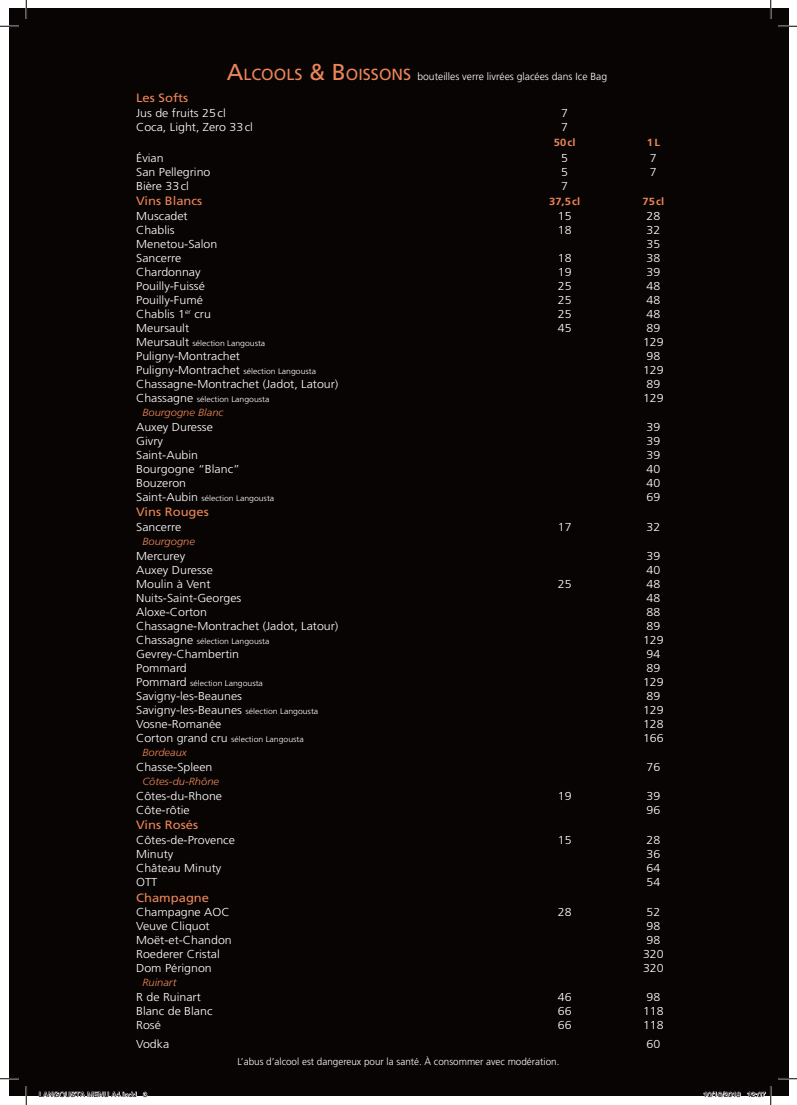
<style>
.page{position:relative;width:797px;height:1105px;background:#fff}
.page>*{position:absolute;margin:0;border:0;box-sizing:border-box;transform-origin:0 0}
.t1{font:12.12px "Frutiger";color:#ed8558;scale:1.08 1}
.t2{font:300 11.5px "Frutiger";color:#fff;scale:1.08 1}
.t3{font:300 11.5px "Frutiger";color:#fff;scale:1.08 1}
.t4{font:300 10.38px "Frutiger";color:#fff}
.t5{font:italic 300 10.38px "Frutiger";color:#ed8558;scale:1.08 1}
.t6{font:700 10.38px "Frutiger";color:#ed8558;scale:1.08 1}
.t7{font:300 10px "Frutiger";color:#fff}
.t8{font:300 8px "Frutiger";color:#fff;scale:1.08 1}
.t9{font:7.5px "Helvetica";color:#000}
.s1{font-weight:400;font-size:23px;color:#ed8558}
.s2{font-weight:400;font-size:16.12px;color:#ed8558}
.s3{font-size:11.5px}
.s4{font-size:8px}
</style>
<div class="page">
<div style="left:9px;top:9px;width:779px;height:1087px;background:#070403"></div>
<svg style="left:0;top:25px;width:19px;height:2px"></svg>
<svg style="left:778px;top:25px;width:19px;height:2px"></svg>
<svg style="left:0;top:1078px;width:19px;height:1px"></svg>
<svg style="left:778px;top:1078px;width:19px;height:1px"></svg>
<svg style="left:25px;top:0;width:2px;height:19px"></svg>
<svg style="left:25px;top:1086px;width:2px;height:19px"></svg>
<svg style="left:770px;top:0;width:1px;height:19px"></svg>
<svg style="left:39px;top:1091px;width:98px;height:5px"></svg>
<svg style="left:143px;top:1092px;width:4px;height:4px"></svg>
<svg style="left:703px;top:1091px;width:38px;height:5px"></svg>
<svg style="left:747px;top:1086px;width:24px;height:19px"></svg>
<p class="t4" style="left:227px;top:70px;width:382px"><span class="s1">A</span><span class="s2">LCOOLS</span> <span class="s1">&amp; B</span><span class="s2">OISSONS</span> bouteilles verre livrées glacées dans Ice Bag</p>
<p class="t1" style="left:136px;top:91px;width:50px">Les Softs</p>
<p class="t2" style="left:136px;top:107px;width:84px">Jus de fruits 25cl</p>
<p class="t3" style="left:561px;top:107px;width:8px">7</p>
<p class="t2" style="left:136px;top:121px;width:110px">Coca, Light, Zero 33cl</p>
<p class="t3" style="left:561px;top:121px;width:8px">7</p>
<p class="t6" style="left:554px;top:136px;width:22px">50cl</p>
<p class="t6" style="left:646px;top:136px;width:14px">1L</p>
<p class="t2" style="left:136px;top:151px;width:27px">Évian</p>
<p class="t3" style="left:561px;top:151px;width:8px">5</p>
<p class="t3" style="left:650px;top:151px;width:8px">7</p>
<p class="t2" style="left:136px;top:165px;width:70px">San Pellegrino</p>
<p class="t3" style="left:561px;top:165px;width:8px">5</p>
<p class="t3" style="left:650px;top:165px;width:8px">7</p>
<p class="t2" style="left:136px;top:179px;width:50px">Bière 33cl</p>
<p class="t3" style="left:561px;top:179px;width:8px">7</p>
<p class="t1" style="left:136px;top:194px;width:63px">Vins Blancs</p>
<p class="t6" style="left:549px;top:195px;width:30px">37,5cl</p>
<p class="t6" style="left:642px;top:195px;width:22px">75cl</p>
<p class="t2" style="left:136px;top:209px;width:49px">Muscadet</p>
<p class="t2" style="left:558px;top:209px;width:14px">15</p>
<p class="t2" style="left:646px;top:209px;width:14px">28</p>
<p class="t2" style="left:136px;top:223px;width:37px">Chablis</p>
<p class="t3" style="left:558px;top:223px;width:14px">18</p>
<p class="t3" style="left:646px;top:223px;width:14px">32</p>
<p class="t2" style="left:136px;top:237px;width:77px">Menetou-Salon</p>
<p class="t3" style="left:646px;top:237px;width:14px">35</p>
<p class="t2" style="left:136px;top:251px;width:43px">Sancerre</p>
<p class="t3" style="left:558px;top:251px;width:14px">18</p>
<p class="t3" style="left:646px;top:251px;width:14px">38</p>
<p class="t2" style="left:136px;top:265px;width:61px">Chardonnay</p>
<p class="t3" style="left:558px;top:265px;width:14px">19</p>
<p class="t3" style="left:646px;top:265px;width:14px">39</p>
<p class="t2" style="left:136px;top:280px;width:65px">Pouilly-Fuissé</p>
<p class="t3" style="left:558px;top:280px;width:14px">25</p>
<p class="t3" style="left:646px;top:280px;width:14px">48</p>
<p class="t2" style="left:136px;top:294px;width:63px">Pouilly-Fumé</p>
<p class="t3" style="left:558px;top:294px;width:14px">25</p>
<p class="t3" style="left:646px;top:294px;width:14px">48</p>
<p class="t2" style="left:136px;top:308px;width:71px">Chablis 1<sup>er</sup> cru</p>
<p class="t3" style="left:558px;top:308px;width:14px">25</p>
<p class="t3" style="left:646px;top:308px;width:14px">48</p>
<p class="t2" style="left:136px;top:322px;width:51px">Meursault</p>
<p class="t2" style="left:558px;top:322px;width:14px">45</p>
<p class="t2" style="left:646px;top:322px;width:14px">89</p>
<p class="t8" style="left:136px;top:339px;width:121px"><span class="s3">Meursault</span> sélection Langousta</p>
<p class="t3" style="left:643px;top:336px;width:21px">129</p>
<p class="t2" style="left:136px;top:350px;width:98px">Puligny-Montrachet</p>
<p class="t3" style="left:646px;top:350px;width:14px">98</p>
<p class="t2" style="left:136px;top:364px;width:168px">Puligny-Montrachet <span class="s4">sélection Langousta</span></p>
<p class="t3" style="left:643px;top:364px;width:21px">129</p>
<p class="t2" style="left:136px;top:378px;width:189px">Chassagne-Montrachet (Jadot, Latour)</p>
<p class="t3" style="left:646px;top:378px;width:14px">89</p>
<p class="t8" style="left:136px;top:395px;width:125px"><span class="s3">Chassagne</span> sélection Langousta</p>
<p class="t3" style="left:643px;top:392px;width:21px">129</p>
<p class="t5" style="left:142px;top:407px;width:77px">Bourgogne Blanc</p>
<p class="t2" style="left:136px;top:420px;width:73px">Auxey Duresse</p>
<p class="t3" style="left:646px;top:420px;width:14px">39</p>
<p class="t2" style="left:136px;top:434px;width:26px">Givry</p>
<p class="t3" style="left:646px;top:434px;width:14px">39</p>
<p class="t2" style="left:136px;top:448px;width:59px">Saint-Aubin</p>
<p class="t3" style="left:646px;top:448px;width:14px">39</p>
<p class="t2" style="left:136px;top:462px;width:98px">Bourgogne “Blanc”</p>
<p class="t3" style="left:646px;top:462px;width:14px">40</p>
<p class="t2" style="left:136px;top:476px;width:48px">Bouzeron</p>
<p class="t3" style="left:646px;top:476px;width:14px">40</p>
<p class="t8" style="left:136px;top:494px;width:129px"><span class="s3">Saint-Aubin</span> sélection Langousta</p>
<p class="t3" style="left:646px;top:490px;width:14px">69</p>
<p class="t1" style="left:136px;top:505px;width:69px">Vins Rouges</p>
<p class="t2" style="left:136px;top:521px;width:43px">Sancerre</p>
<p class="t3" style="left:558px;top:521px;width:14px">17</p>
<p class="t3" style="left:646px;top:521px;width:14px">32</p>
<p class="t5" style="left:142px;top:536px;width:50px">Bourgogne</p>
<p class="t2" style="left:136px;top:549px;width:47px">Mercurey</p>
<p class="t3" style="left:646px;top:549px;width:14px">39</p>
<p class="t2" style="left:136px;top:563px;width:73px">Auxey Duresse</p>
<p class="t3" style="left:646px;top:563px;width:14px">40</p>
<p class="t2" style="left:136px;top:577px;width:70px">Moulin à Vent</p>
<p class="t3" style="left:558px;top:577px;width:14px">25</p>
<p class="t3" style="left:646px;top:577px;width:14px">48</p>
<p class="t2" style="left:136px;top:591px;width:99px">Nuits-Saint-Georges</p>
<p class="t3" style="left:646px;top:591px;width:14px">48</p>
<p class="t2" style="left:136px;top:605px;width:67px">Aloxe-Corton</p>
<p class="t3" style="left:646px;top:605px;width:14px">88</p>
<p class="t2" style="left:136px;top:620px;width:189px">Chassagne-Montrachet (Jadot, Latour)</p>
<p class="t3" style="left:646px;top:620px;width:14px">89</p>
<p class="t8" style="left:136px;top:637px;width:125px"><span class="s3">Chassagne</span> sélection Langousta</p>
<p class="t2" style="left:643px;top:634px;width:21px">129</p>
<p class="t2" style="left:136px;top:648px;width:97px">Gevrey-Chambertin</p>
<p class="t3" style="left:646px;top:648px;width:14px">94</p>
<p class="t2" style="left:136px;top:662px;width:48px">Pommard</p>
<p class="t3" style="left:646px;top:662px;width:14px">89</p>
<p class="t8" style="left:136px;top:679px;width:119px"><span class="s3">Pommard</span> sélection Langousta</p>
<p class="t3" style="left:643px;top:676px;width:21px">129</p>
<p class="t2" style="left:136px;top:690px;width:100px">Savigny-les-Beaunes</p>
<p class="t3" style="left:646px;top:690px;width:14px">89</p>
<p class="t2" style="left:136px;top:704px;width:170px">Savigny-les-Beaunes <span class="s4">sélection Langousta</span></p>
<p class="t3" style="left:643px;top:704px;width:21px">129</p>
<p class="t2" style="left:136px;top:718px;width:80px">Vosne-Romanée</p>
<p class="t3" style="left:643px;top:718px;width:21px">128</p>
<p class="t8" style="left:136px;top:735px;width:157px"><span class="s3">Corton grand cru</span> sélection Langousta</p>
<p class="t3" style="left:643px;top:732px;width:21px">166</p>
<p class="t5" style="left:142px;top:747px;width:43px">Bordeaux</p>
<p class="t2" style="left:136px;top:760px;width:72px">Chasse-Spleen</p>
<p class="t3" style="left:646px;top:760px;width:14px">76</p>
<p class="t5" style="left:142px;top:775px;width:73px">Côtes-du-Rhône</p>
<p class="t2" style="left:136px;top:789px;width:81px">Côtes-du-Rhone</p>
<p class="t3" style="left:558px;top:789px;width:14px">19</p>
<p class="t3" style="left:646px;top:789px;width:14px">39</p>
<p class="t2" style="left:136px;top:803px;width:51px">Côte-rôtie</p>
<p class="t3" style="left:646px;top:803px;width:14px">96</p>
<p class="t1" style="left:136px;top:818px;width:59px">Vins Rosés</p>
<p class="t2" style="left:136px;top:833px;width:93px">Côtes-de-Provence</p>
<p class="t3" style="left:558px;top:833px;width:14px">15</p>
<p class="t3" style="left:646px;top:833px;width:14px">28</p>
<p class="t2" style="left:136px;top:847px;width:36px">Minuty</p>
<p class="t3" style="left:646px;top:847px;width:14px">36</p>
<p class="t2" style="left:136px;top:861px;width:80px">Château Minuty</p>
<p class="t3" style="left:646px;top:861px;width:14px">64</p>
<p class="t2" style="left:136px;top:875px;width:21px">OTT</p>
<p class="t3" style="left:646px;top:875px;width:14px">54</p>
<p class="t1" style="left:136px;top:890px;width:69px">Champagne</p>
<p class="t2" style="left:136px;top:906px;width:88px">Champagne AOC</p>
<p class="t3" style="left:558px;top:906px;width:14px">28</p>
<p class="t3" style="left:646px;top:906px;width:14px">52</p>
<p class="t2" style="left:136px;top:920px;width:70px">Veuve Cliquot</p>
<p class="t3" style="left:646px;top:920px;width:14px">98</p>
<p class="t2" style="left:136px;top:934px;width:90px">Moët-et-Chandon</p>
<p class="t2" style="left:646px;top:934px;width:14px">98</p>
<p class="t2" style="left:136px;top:948px;width:79px">Roederer Cristal</p>
<p class="t3" style="left:643px;top:948px;width:21px">320</p>
<p class="t2" style="left:136px;top:962px;width:72px">Dom Pérignon</p>
<p class="t2" style="left:643px;top:962px;width:21px">320</p>
<p class="t5" style="left:142px;top:977px;width:33px">Ruinart</p>
<p class="t2" style="left:136px;top:990px;width:61px">R de Ruinart</p>
<p class="t3" style="left:558px;top:990px;width:14px">46</p>
<p class="t3" style="left:646px;top:990px;width:14px">98</p>
<p class="t2" style="left:136px;top:1004px;width:72px">Blanc de Blanc</p>
<p class="t3" style="left:558px;top:1004px;width:14px">66</p>
<p class="t3" style="left:643px;top:1004px;width:21px">118</p>
<p class="t2" style="left:136px;top:1019px;width:24px">Rosé</p>
<p class="t3" style="left:558px;top:1019px;width:14px">66</p>
<p class="t3" style="left:643px;top:1019px;width:21px">118</p>
<p class="t2" style="left:136px;top:1037px;width:32px">Vodka</p>
<p class="t3" style="left:646px;top:1037px;width:14px">60</p>
<p class="t7" style="left:237px;top:1055px;width:323px">L’abus d’alcool est dangereux pour la santé. À consommer avec modération.</p>
<p class="t9" style="left:39px;top:1090px;width:110px">LANGOUSTA MENU A4.indd 3</p>
<p class="t9" style="left:703px;top:1090px;width:64px">10/10/2018 12:07</p>
</div>
